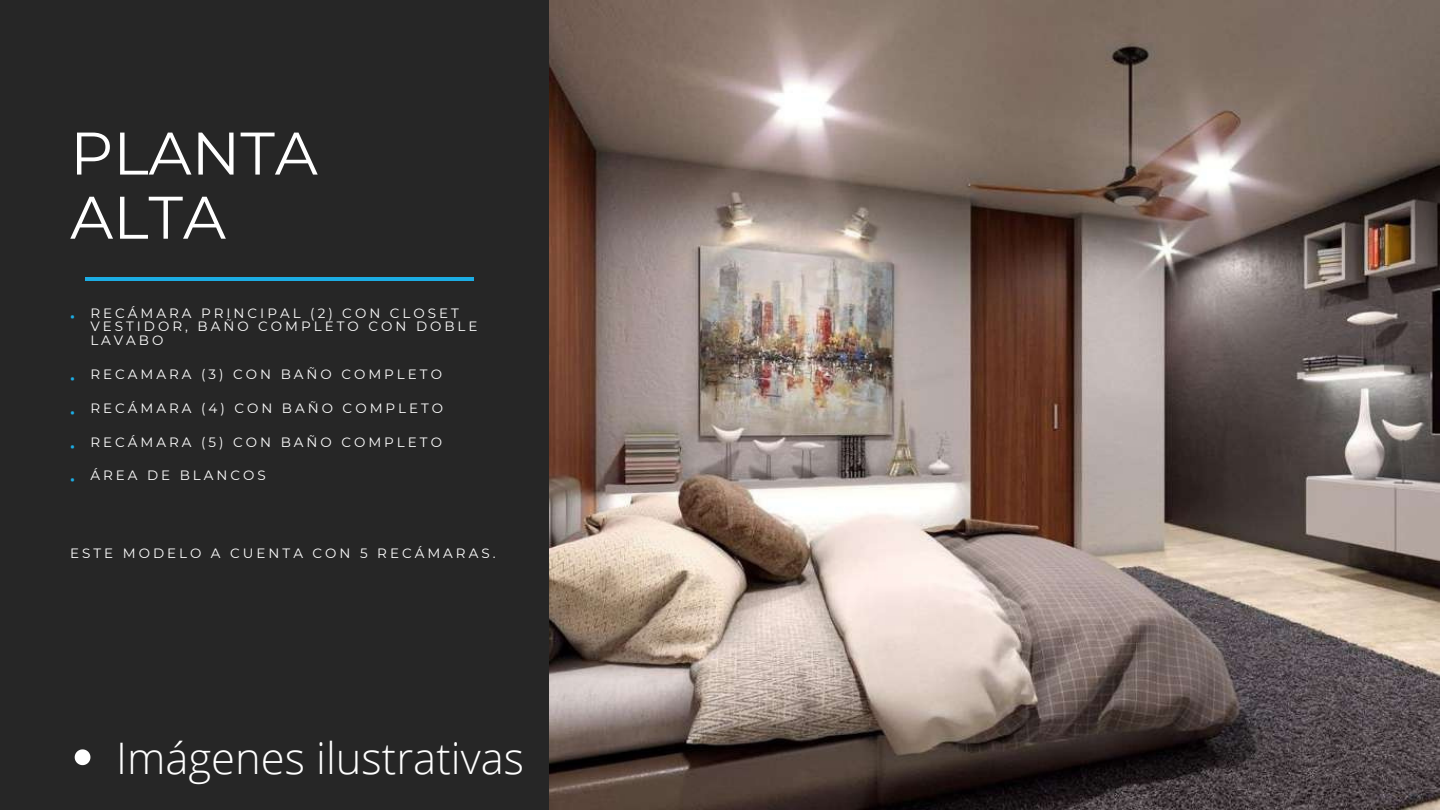
<style>
.page{position:relative;width:1440px;height:810px;background:#262626}
.page>*{position:absolute;margin:0;border:0;box-sizing:border-box;transform-origin:0 0}
.t1{font:60px/64.2px "Montserrat";color:#fff}
.t2{font:300 43.5px "Open Sans";color:#fff}
.t3{font:13.5px/12.3px "Montserrat";letter-spacing:.22em;color:#fff}
.t4{font:13.5px "IBM Plex Sans Cond";color:#1cade4}
</style>
<div class="page">
<hr style="left:85px;top:277px;width:389px;height:3px;background:#1cade4">
<img style="left:550px;top:0;width:890px;height:810px">
<svg style="left:75px;top:749px;width:15px;height:16px"></svg>
<h1 class="t1" style="left:70px;top:121px;width:249px">PLANTA<br>ALTA</h1>
<p class="t4" style="left:70px;top:307px;width:6px">•</p>
<p class="t4" style="left:70px;top:369px;width:6px">•</p>
<p class="t4" style="left:70px;top:403px;width:6px">•</p>
<p class="t4" style="left:70px;top:437px;width:6px">•</p>
<p class="t4" style="left:70px;top:470px;width:6px">•</p>
<p class="t3" style="left:90px;top:307px;width:389px">RECÁMARA PRINCIPAL (2) CON CLOSET<br>VESTIDOR, BAÑO COMPLETO CON DOBLE</p>
<p class="t3" style="left:90px;top:334px;width:74px">LAVABO</p>
<p class="t3" style="left:90px;top:368px;width:353px">RECAMARA (3) CON BAÑO COMPLETO</p>
<p class="t3" style="left:90px;top:402px;width:354px">RECÁMARA (4) CON BAÑO COMPLETO</p>
<p class="t3" style="left:90px;top:436px;width:353px">RECÁMARA (5) CON BAÑO COMPLETO</p>
<p class="t3" style="left:90px;top:469px;width:177px">ÁREA DE BLANCOS</p>
<p class="t3" style="left:70px;top:547px;width:427px">ESTE MODELO A CUENTA CON 5 RECÁMARAS.</p>
<h2 class="t2" style="left:116px;top:728px;width:409px">Imágenes ilustrativas</h2>
</div>
